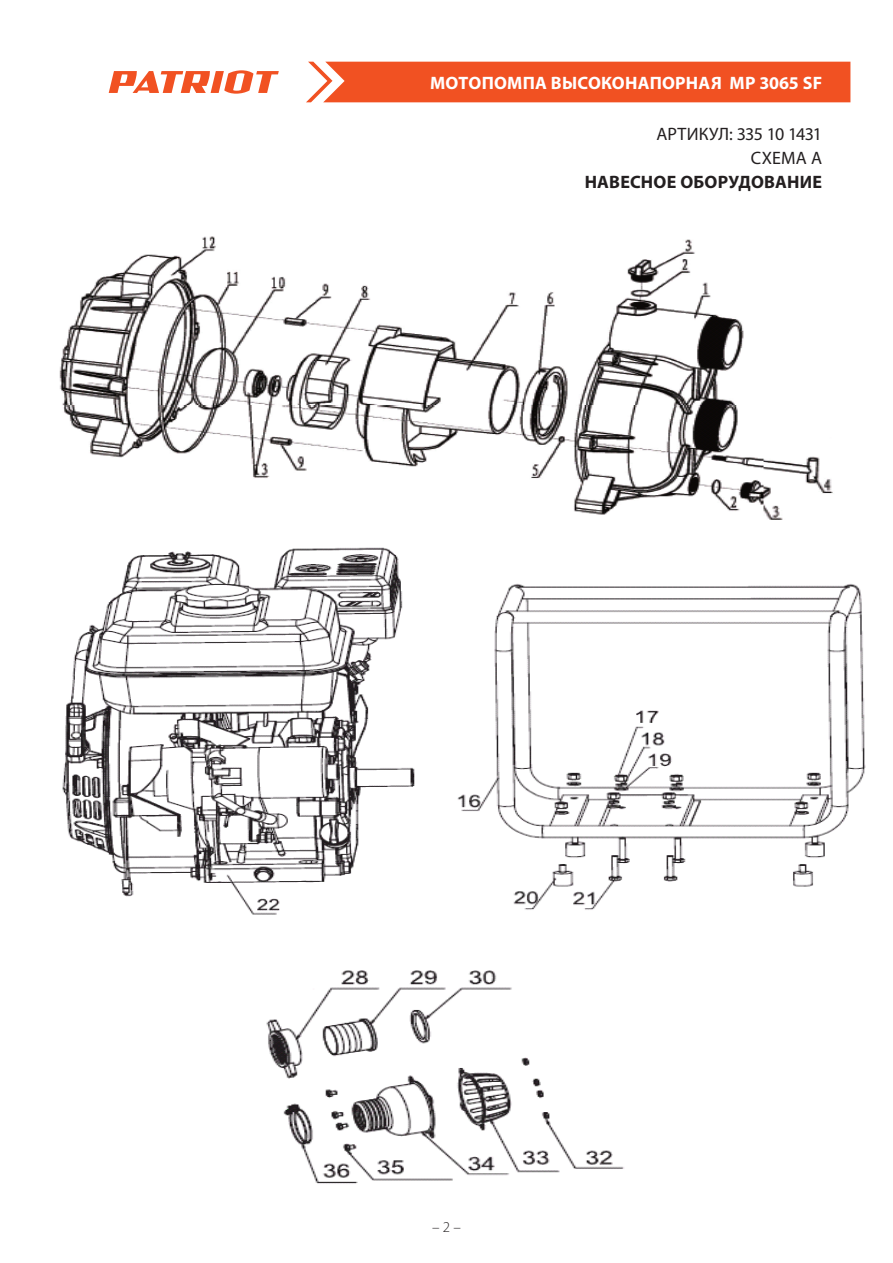
<style>
.page{position:relative;width:893px;height:1263px;background:#fff}
.page>*{position:absolute;margin:0;border:0;box-sizing:border-box;transform-origin:0 0}
.t1{font:700 18px "Myriad Pro";letter-spacing:.01em;color:#fff}
.t2{font:18px/24px "Myriad Pro";letter-spacing:.005em;color:#231f20;text-align:right}
.t3{font:700 18px "Myriad Pro";letter-spacing:.01em;color:#231f20}
.t4{font:300 15px "Myriad Pro";color:#231f20}
</style>
<div class="page">
<div style="left:306px;top:62px;width:544px;height:40px;background:#f15122"></div>
<svg style="left:109px;top:70px;width:170px;height:24px"></svg>
<img style="left:457px;top:583px;width:409px;height:327px">
<img style="left:62px;top:547px;width:353px;height:368px">
<img style="left:266px;top:970px;width:358px;height:214px">
<img style="left:59px;top:236px;width:774px;height:284px">
<p class="t1" style="left:430px;top:71px;width:394px">МОТОПОМПА ВЫСОКОНАПОРНАЯ MP 3065 SF</p>
<p class="t2" style="left:656px;top:122px;width:167px">АРТИКУЛ: 335 10 1431<br>СХЕМА А</p>
<p class="t3" style="left:585px;top:171px;width:179px">НАВЕСНОЕ ОБОРУДОВА</p>
<p class="t3" style="left:787px;top:171px;width:24px">НИЕ</p>
<p class="t4" style="left:432px;top:1218px;width:30px">– 2 –</p>
</div>
